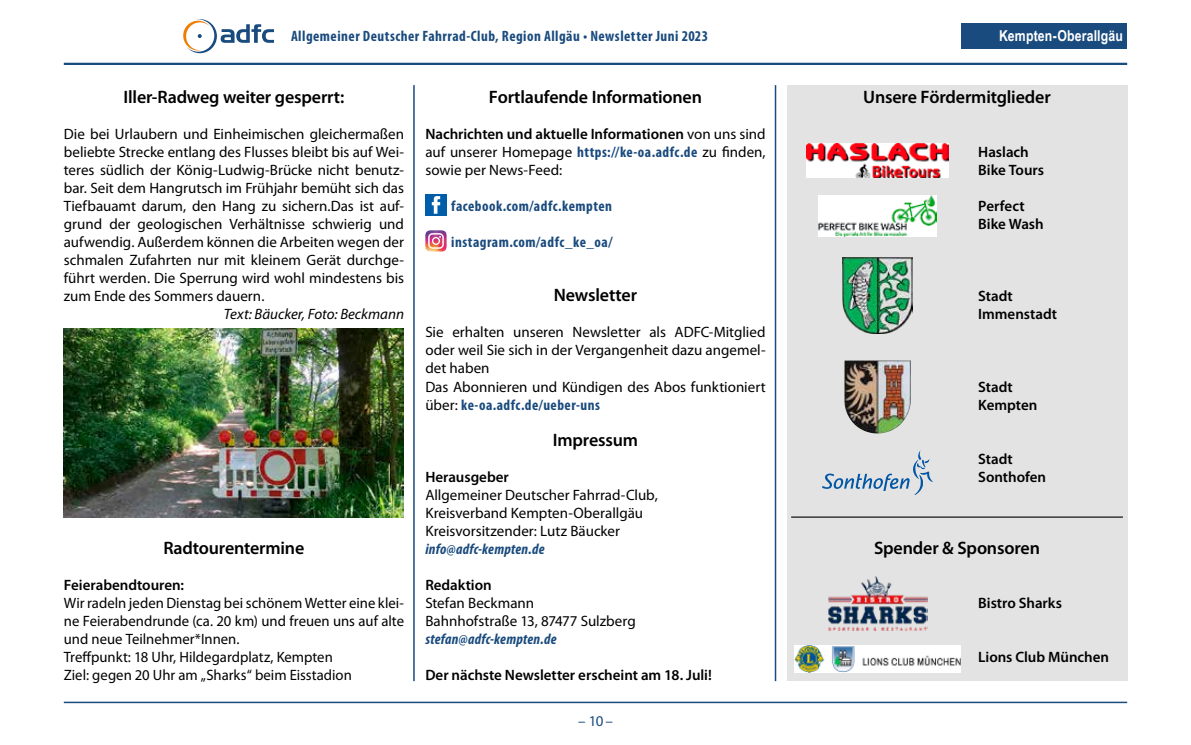
<style>
.page{position:relative;width:1191px;height:745px;background:#fff}
.page>*{position:absolute;margin:0;border:0;box-sizing:border-box;transform-origin:0 0}
.t1{font:600 18px "Myriad Pro";letter-spacing:-.01em;color:#000}
.t2{font:15px/18px "Myriad Pro";color:#000}
.t3{font:600 15px/18px "Myriad Pro";letter-spacing:-.005em;color:#000}
.t4{font:700 condensed 15px "Myriad Pro";letter-spacing:.03em;color:#1a4b7e}
.t5{font:italic 700 condensed 15px "Myriad Pro";letter-spacing:.015em;color:#1a4b7e}
.t6{font:italic 15px "Myriad Pro";color:#000}
.t7{font:700 15px "Arial Narrow";letter-spacing:.01em;color:#fff}
.t8{font:15px "Myriad Pro";color:#1a4b7e}
.s1{font-weight:600}
.s2{font-weight:700;font-stretch:condensed;color:#1a4b7e}
</style>
<div class="page">
<hr style="left:64px;top:63px;width:1063px;height:2px;background:#1a4b7e">
<hr style="left:64px;top:701px;width:1063px;height:1px;background:#1a4b7e">
<svg style="left:183px;top:19px;width:91px;height:34px"></svg>
<hr style="left:413px;top:85px;width:2px;height:595px;background:#1a4b7e">
<hr style="left:774px;top:85px;width:2px;height:595px;background:#1a4b7e">
<div style="left:425px;top:194px;width:21px;height:21px;background:#005da9"></div>
<svg style="left:432px;top:196px;width:8px;height:17px"></svg>
<svg style="left:425px;top:230px;width:21px;height:21px"></svg>
<img style="left:64px;top:328px;width:340px;height:189px">
<div style="left:787px;top:85px;width:340px;height:595px;background:#e3e3e3"></div>
<img style="left:818px;top:195px;width:118px;height:41px">
<img style="left:806px;top:144px;width:143px;height:33px">
<img style="left:828px;top:576px;width:99px;height:54px">
<img style="left:844px;top:360px;width:59px;height:73px">
<svg style="left:822px;top:450px;width:111px;height:44px"></svg>
<img style="left:842px;top:257px;width:70px;height:76px">
<hr style="left:791px;top:516px;width:332px;height:1px;background:#000">
<img style="left:794px;top:645px;width:166px;height:27px">
<div style="left:961px;top:23px;width:166px;height:26px;background:#1a4b7e"></div>
<p class="t4" style="left:291px;top:27px;width:418px">Allgemeiner Deutscher Fahrrad-Club, Region Allgäu • Newsletter Juni 2023</p>
<p class="t1" style="left:124px;top:86px;width:222px">Iller-Radweg weiter gesperrt:</p>
<p class="t2" style="left:64px;top:125px;width:342px;text-align:justify">Die bei Urlaubern und Einheimischen gleichermaßen beliebte Strecke entlang des Flusses bleibt bis auf Wei&shy;teres südlich der König-Ludwig-Brücke nicht benutz&shy;bar. Seit dem Hangrutsch im Frühjahr bemüht sich das Tiefbauamt darum, den Hang zu sichern.Das ist auf&shy;grund der geologischen Verhältnisse schwierig und aufwendig. Außerdem können die Arbeiten wegen der schmalen Zufahrten nur mit kleinem Gerät durchge&shy;führt werden. Die Sperrung wird wohl mindestens bis zum Ende des Sommers dauern.</p>
<p class="t6" style="left:224px;top:305px;width:182px">Text: Bäucker, Foto: Beckmann</p>
<p class="t1" style="left:163px;top:536px;width:142px">Radtourentermine</p>
<p class="t3" style="left:64px;top:575px;width:122px">Feierabendtouren:</p>
<p class="t2" style="left:64px;top:593px;width:342px">Wir radeln jeden Dienstag bei schönem Wetter eine klei&shy;ne Feierabendrunde (ca. 20 km) und freuen uns auf alte und neue Teilnehmer*Innen.<br>Treffpunkt: 18 Uhr, Hildegardplatz, Kempten<br>Ziel: gegen 20 Uhr am „Sharks“ beim Eisstadion</p>
<p class="t1" style="left:489px;top:86px;width:215px">Fortlaufende Informationen</p>
<p class="t2" style="left:425px;top:125px;width:342px;text-align:justify"><span class="s1">Nachrichten und aktuelle Informationen</span> von uns sind auf unserer Homepage <span class="s2">https://ke-oa.adfc.de</span> zu finden, sowie per News-Feed:</p>
<p class="t4" style="left:451px;top:197px;width:162px">facebook.com/adfc.kempten</p>
<p class="t4" style="left:451px;top:233px;width:163px">instagram.com/adfc_ke_oa/</p>
<p class="t1" style="left:554px;top:284px;width:85px">Newsletter</p>
<p class="t2" style="left:425px;top:323px;width:342px">Sie erhalten unseren Newsletter als ADFC-Mitglied oder weil Sie sich in der Vergangenheit dazu angemel&shy;det haben<br>Das Abonnieren und Kündigen des Abos funktioniert über: <span class="s2">ke-oa.adfc.de/ueber-uns</span></p>
<p class="t1" style="left:553px;top:428px;width:87px">Impressum</p>
<p class="t3" style="left:425px;top:467px;width:85px">Herausgeber</p>
<p class="t2" style="left:425px;top:485px;width:234px">Allgemeiner Deutscher Fahrrad-Club,<br>Kreisverband Kempten-Oberallgäu<br>Kreisvorsitzender: Lutz Bäucker</p>
<p class="t5" style="left:425px;top:539px;width:121px">info@adfc-kempten.de</p>
<p class="t3" style="left:425px;top:575px;width:68px">Redaktion</p>
<p class="t2" style="left:425px;top:593px;width:212px">Stefan Beckmann<br>Bahnhofstraße 13, 87477 Sulzberg</p>
<p class="t5" style="left:425px;top:629px;width:133px">stefan@adfc-kempten.de</p>
<p class="t3" style="left:425px;top:665px;width:288px">Der nächste Newsletter erscheint am 18. Juli!</p>
<p class="t8" style="left:578px;top:711px;width:36px">– 10–</p>
<p class="t7" style="left:999px;top:24px;width:125px">Kempten-Oberallgäu</p>
<p class="t1" style="left:863px;top:86px;width:189px">Unsere Fördermitglieder</p>
<p class="t3" style="left:978px;top:143px;width:67px">Haslach<br>Bike Tours</p>
<p class="t3" style="left:978px;top:197px;width:67px">Perfect<br>Bike Wash</p>
<p class="t3" style="left:978px;top:287px;width:80px">Stadt<br>Immenstadt</p>
<p class="t3" style="left:978px;top:377px;width:61px">Stadt<br>Kempten</p>
<p class="t3" style="left:978px;top:449px;width:69px">Stadt<br>Sonthofen</p>
<p class="t1" style="left:874px;top:536px;width:167px">Spender &amp; Sponsoren</p>
<p class="t3" style="left:978px;top:593px;width:85px">Bistro Sharks</p>
<p class="t3" style="left:978px;top:647px;width:132px">Lions Club München</p>
</div>
